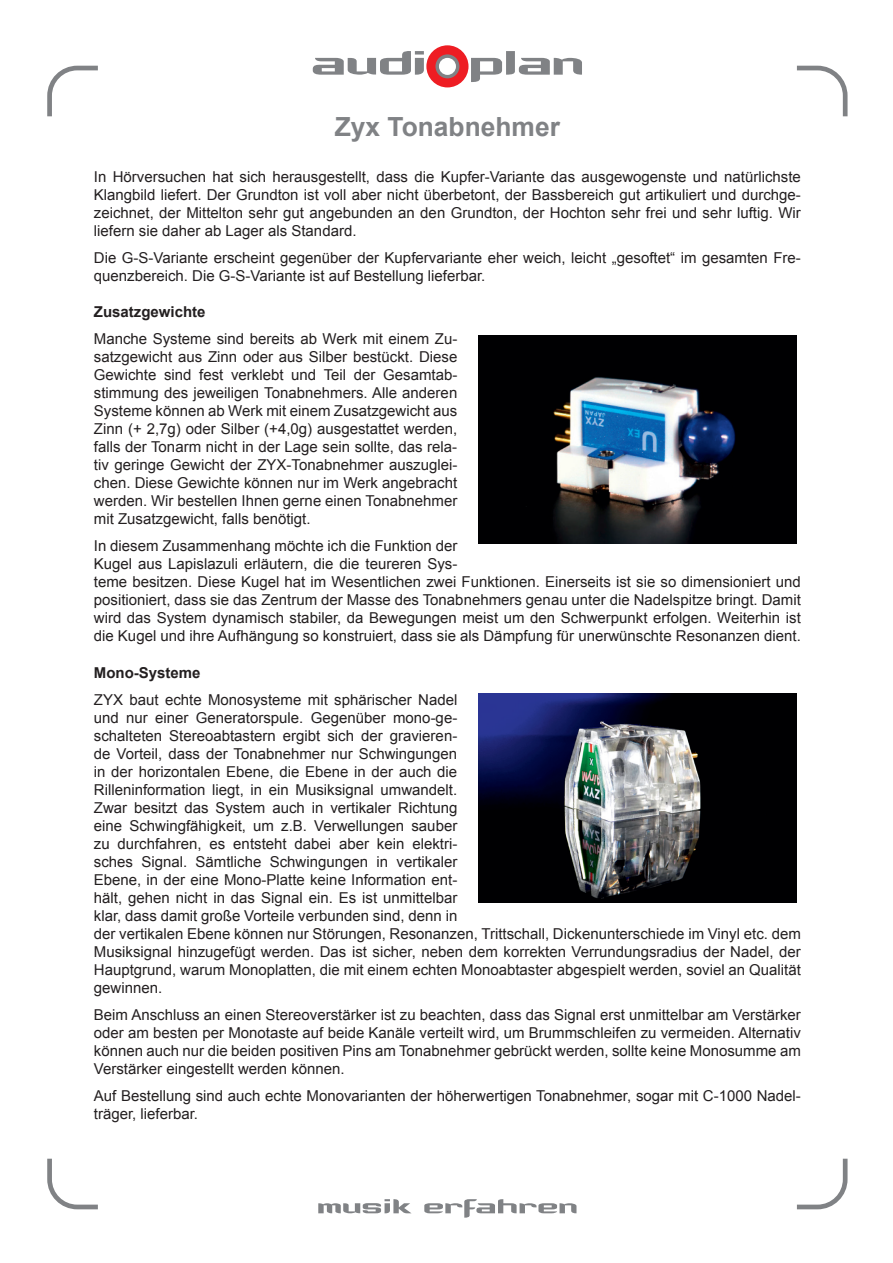
<style>
.page{position:relative;width:893px;height:1263px;background:#fff}
.page>*{position:absolute;margin:0;border:0;box-sizing:border-box;transform-origin:0 0}
.t1{font:700 26.4px "Arial";color:#808285}
.t2{font:15px/18px "Arial";color:#231f20}
.t3{font:700 15px "Arial";color:#231f20}
</style>
<div class="page">
<svg style="left:313px;top:45px;width:269px;height:42px"></svg>
<svg style="left:318px;top:1199px;width:93px;height:14px"></svg>
<svg style="left:424px;top:1199px;width:152px;height:18px"></svg>
<svg style="left:47px;top:66px;width:51px;height:50px"></svg>
<svg style="left:797px;top:1159px;width:50px;height:50px"></svg>
<svg style="left:797px;top:66px;width:50px;height:50px"></svg>
<svg style="left:47px;top:1159px;width:51px;height:50px"></svg>
<img style="left:479px;top:335px;width:318px;height:208px">
<img style="left:479px;top:694px;width:318px;height:208px">
<h1 class="t1" style="left:335px;top:109px;width:227px">Zyx Tonabnehmer</h1>
<p class="t2" style="left:94px;top:168px;width:709px;text-align:justify">In Hörversuchen hat sich herausgestellt, dass die Kupfer-Variante das ausgewogenste und natürlichste Klangbild liefert. Der Grundton ist voll aber nicht überbetont, der Bassbereich gut artikuliert und durchge&shy;zeichnet, der Mittelton sehr gut angebunden an den Grundton, der Hochton sehr frei und sehr luftig. Wir liefern sie daher ab Lager als Standard.</p>
<p class="t2" style="left:94px;top:249px;width:709px">Die G-S-Variante erscheint gegenüber der Kupfervariante eher weich, leicht „gesoftet“ im gesamten Fre&shy;quenzbereich. Die G-S-Variante ist auf Bestellung lieferbar.</p>
<p class="t3" style="left:94px;top:302px;width:113px">Zusatzgewichte</p>
<p class="t2" style="left:94px;top:330px;width:365px;text-align:justify">Manche Systeme sind bereits ab Werk mit einem Zu&shy;satzgewicht aus Zinn oder aus Silber bestückt. Diese Gewichte sind fest verklebt und Teil der Gesamtab&shy;stimmung des jeweiligen Tonabnehmers. Alle anderen Systeme können ab Werk mit einem Zusatzgewicht aus Zinn (+ 2,7g) oder Silber (+4,0g) ausgestattet werden, falls der Tonarm nicht in der Lage sein sollte, das rela&shy;tiv geringe Gewicht der ZYX-Tonabnehmer auszuglei&shy;chen. Diese Gewichte können nur im Werk angebracht werden. Wir bestellen Ihnen gerne einen Tonabnehmer mit Zusatzgewicht, falls benötigt.</p>
<p class="t2" style="left:94px;top:537px;width:709px">In diesem Zusammenhang möchte ich die Funktion der<br>Kugel aus Lapislazuli erläutern, die die teureren Sys-<br>teme besitzen. Diese Kugel hat im Wesentlichen zwei Funktionen. Einerseits ist sie so dimensioniert und positioniert, dass sie das Zentrum der Masse des Tonabnehmers genau unter die Nadelspitze bringt. Damit wird das System dynamisch stabiler, da Bewegungen meist um den Schwerpunkt erfolgen. Weiterhin ist die Kugel und ihre Aufhängung so konstruiert, dass sie als Dämpfung für unerwünschte Resonanzen dient.</p>
<p class="t3" style="left:94px;top:662px;width:108px">Mono-Systeme</p>
<p class="t2" style="left:94px;top:690px;width:708px">ZYX baut echte Monosysteme mit sphärischer Nadel<br>und nur einer Generatorspule. Gegenüber mono-ge-<br>schalteten Stereoabtastern ergibt sich der gravieren-<br>de Vorteil, dass der Tonabnehmer nur Schwingungen<br>in der horizontalen Ebene, die Ebene in der auch die<br>Rilleninformation liegt, in ein Musiksignal umwandelt.<br>Zwar besitzt das System auch in vertikaler Richtung<br>eine Schwingfähigkeit, um z.B. Verwellungen sauber<br>zu durchfahren, es entsteht dabei aber kein elektri-<br>sches Signal. Sämtliche Schwingungen in vertikaler<br>Ebene, in der eine Mono-Platte keine Information ent-<br>hält, gehen nicht in das Signal ein. Es ist unmittelbar<br>klar, dass damit große Vorteile verbunden sind, denn in<br>der vertikalen Ebene können nur Störungen, Resonanzen, Trittschall, Dickenunterschiede im Vinyl etc. dem Musiksignal hinzugefügt werden. Das ist sicher, neben dem korrekten Verrundungsradius der Nadel, der Hauptgrund, warum Monoplatten, die mit einem echten Monoabtaster abgespielt werden, soviel an Qualität gewinnen.</p>
<p class="t2" style="left:94px;top:1005px;width:709px;text-align:justify">Beim Anschluss an einen Stereoverstärker ist zu beachten, dass das Signal erst unmittelbar am Verstärker oder am besten per Monotaste auf beide Kanäle verteilt wird, um Brummschleifen zu vermeiden. Alternativ können auch nur die beiden positiven Pins am Tonabnehmer gebrückt werden, sollte keine Monosumme am Verstärker eingestellt werden können.</p>
<p class="t2" style="left:94px;top:1086px;width:709px">Auf Bestellung sind auch echte Monovarianten der höherwertigen Tonabnehmer, sogar mit C-1000 Nadel&shy;träger, lieferbar.</p>
</div>
